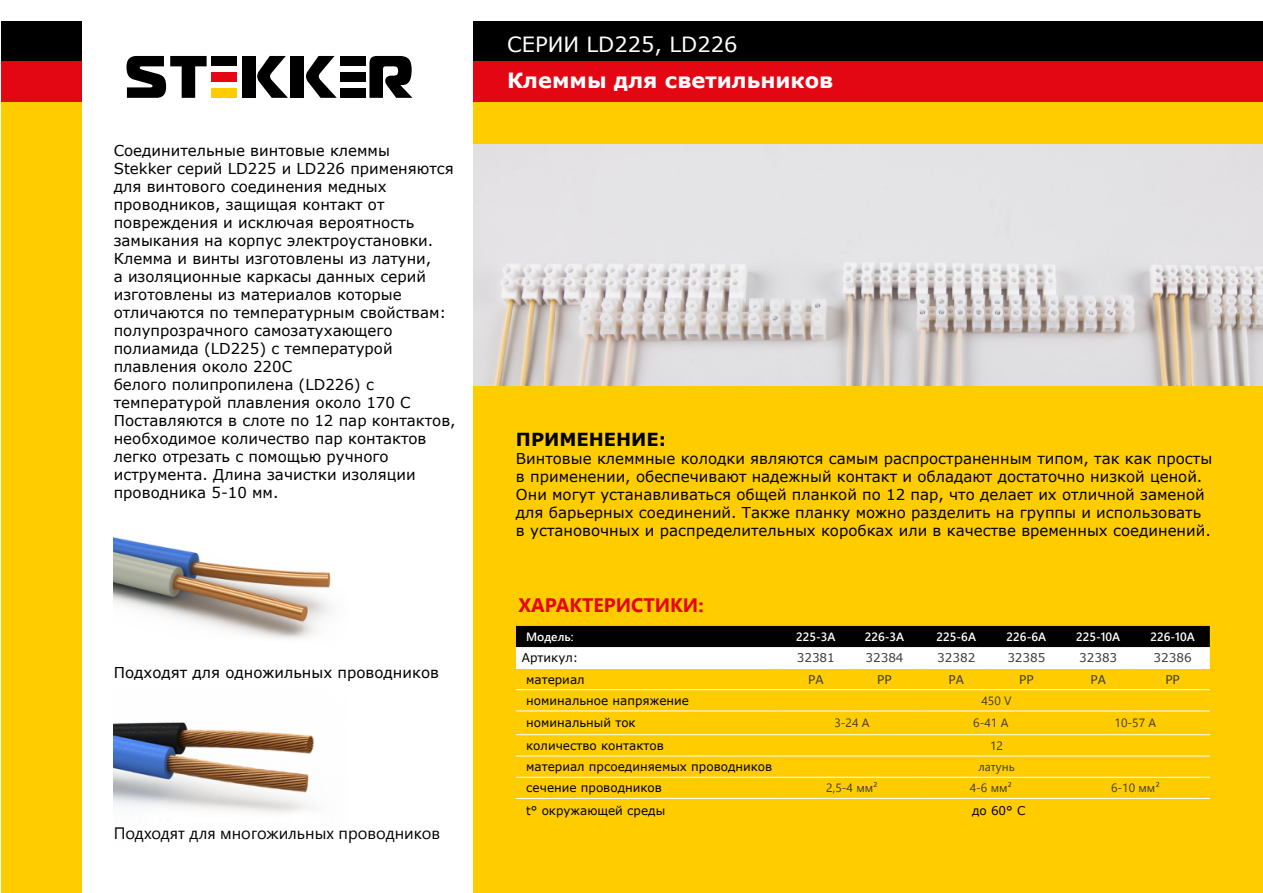
<style>
.page{position:relative;width:1263px;height:893px;background:#fff}
.page>*{position:absolute;margin:0;border:0;box-sizing:border-box;transform-origin:0 0}
.t1{font:700 21px "Verdana";color:#fff}
.t2{font:21px "Verdana";color:#fff}
.t3{font:700 19.5px "Segoe UI";color:#e30613}
.t4{font:700 18px "Verdana";color:#000}
.t5{font:16.5px "Segoe UI";color:#000}
.t6{font:15px/18px "Verdana";color:#000}
.t7{font:12px "Verdana";color:#000}
.t8{font:12px "Segoe UI";color:#3c3c3b}
.t9{font:600 12px "Segoe UI";color:#fff}
.t10{font:12px "Verdana";color:#3c3c3b}
</style>
<div class="page">
<div style="left:340px;top:88px;width:25px;height:10px;background:#000"></div>
<div style="left:340px;top:56px;width:25px;height:9px;background:#000"></div>
<div style="left:340px;top:72px;width:25px;height:10px;background:#000"></div>
<svg style="left:369px;top:56px;width:43px;height:42px"></svg>
<div style="left:211px;top:88px;width:26px;height:10px;background:#fc0"></div>
<div style="left:211px;top:56px;width:26px;height:9px;background:#000"></div>
<div style="left:211px;top:72px;width:26px;height:10px;background:#e30613"></div>
<svg style="left:126px;top:56px;width:81px;height:42px"></svg>
<div style="left:291px;top:56px;width:13px;height:42px;background:#000"></div>
<svg style="left:306px;top:56px;width:31px;height:42px"></svg>
<div style="left:242px;top:56px;width:13px;height:42px;background:#000"></div>
<svg style="left:257px;top:56px;width:31px;height:42px"></svg>
<div style="left:473px;top:21px;width:790px;height:41px;background:#000"></div>
<div style="left:1px;top:21px;width:81px;height:41px;background:#000"></div>
<div style="left:473px;top:61px;width:790px;height:41px;background:#e30613"></div>
<div style="left:1px;top:61px;width:81px;height:41px;background:#e30613"></div>
<div style="left:473px;top:102px;width:790px;height:791px;background:#fc0"></div>
<div style="left:1px;top:102px;width:81px;height:791px;background:#fc0"></div>
<img style="left:473px;top:145px;width:790px;height:240px">
<img style="left:114px;top:537px;width:217px;height:102px">
<svg style="left:516px;top:626px;width:694px;height:42px;background:#7f7f7e"></svg>
<hr style="left:516px;top:711px;width:267px;height:1px;background:#fff">
<hr style="left:783px;top:711px;width:65px;height:1px;background:#fff">
<hr style="left:848px;top:711px;width:73px;height:1px;background:#fff">
<hr style="left:921px;top:711px;width:71px;height:1px;background:#fff">
<hr style="left:992px;top:711px;width:69px;height:1px;background:#fff">
<hr style="left:1061px;top:711px;width:74px;height:1px;background:#fff">
<hr style="left:1135px;top:711px;width:75px;height:1px;background:#fff">
<hr style="left:516px;top:734px;width:267px;height:1px;background:#fff">
<hr style="left:783px;top:734px;width:65px;height:1px;background:#fff">
<hr style="left:848px;top:734px;width:73px;height:1px;background:#fff">
<hr style="left:921px;top:734px;width:71px;height:1px;background:#fff">
<hr style="left:992px;top:734px;width:69px;height:1px;background:#fff">
<hr style="left:1061px;top:734px;width:74px;height:1px;background:#fff">
<hr style="left:1135px;top:734px;width:75px;height:1px;background:#fff">
<hr style="left:516px;top:756px;width:267px;height:1px;background:#fff">
<hr style="left:783px;top:756px;width:65px;height:1px;background:#fff">
<hr style="left:848px;top:756px;width:73px;height:1px;background:#fff">
<hr style="left:921px;top:756px;width:71px;height:1px;background:#fff">
<hr style="left:992px;top:756px;width:69px;height:1px;background:#fff">
<hr style="left:1061px;top:756px;width:74px;height:1px;background:#fff">
<hr style="left:1135px;top:756px;width:75px;height:1px;background:#fff">
<hr style="left:516px;top:777px;width:267px;height:1px;background:#fff">
<hr style="left:783px;top:777px;width:65px;height:1px;background:#fff">
<hr style="left:848px;top:777px;width:73px;height:1px;background:#fff">
<hr style="left:921px;top:777px;width:71px;height:1px;background:#fff">
<hr style="left:992px;top:777px;width:69px;height:1px;background:#fff">
<hr style="left:1061px;top:777px;width:74px;height:1px;background:#fff">
<hr style="left:1135px;top:777px;width:75px;height:1px;background:#fff">
<hr style="left:516px;top:798px;width:267px;height:1px;background:#fff">
<hr style="left:783px;top:798px;width:65px;height:1px;background:#fff">
<hr style="left:848px;top:798px;width:73px;height:1px;background:#fff">
<hr style="left:921px;top:798px;width:71px;height:1px;background:#fff">
<hr style="left:992px;top:798px;width:69px;height:1px;background:#fff">
<hr style="left:1061px;top:798px;width:74px;height:1px;background:#fff">
<hr style="left:1135px;top:798px;width:75px;height:1px;background:#fff">
<hr style="left:516px;top:668px;width:267px;height:1px;background:#fff">
<hr style="left:783px;top:668px;width:65px;height:1px;background:#fff">
<hr style="left:848px;top:668px;width:73px;height:1px;background:#fff">
<hr style="left:921px;top:668px;width:71px;height:1px;background:#fff">
<hr style="left:992px;top:668px;width:69px;height:1px;background:#fff">
<hr style="left:1061px;top:668px;width:74px;height:1px;background:#fff">
<hr style="left:1135px;top:668px;width:75px;height:1px;background:#fff">
<hr style="left:516px;top:689px;width:267px;height:1px;background:#fff">
<hr style="left:783px;top:689px;width:65px;height:1px;background:#fff">
<hr style="left:848px;top:689px;width:73px;height:1px;background:#fff">
<hr style="left:921px;top:689px;width:71px;height:1px;background:#fff">
<hr style="left:992px;top:689px;width:69px;height:1px;background:#fff">
<hr style="left:1061px;top:689px;width:74px;height:1px;background:#fff">
<hr style="left:1135px;top:689px;width:75px;height:1px;background:#fff">
<img style="left:114px;top:722px;width:201px;height:91px">
<p class="t6" style="left:114px;top:142px;width:343px">Соединительные винтовые клеммы<br>Stekker серий LD225 и LD226 применяются для винтового соединения медных проводников, защищая контакт от повреждения и исключая вероятность замыкания на корпус электроустановки.<br>Клемма и винты изготовлены из латуни,<br>а изоляционные каркасы данных серий изготовлены из материалов которые отличаются по температурным свойствам: полупрозрачного самозатухающего полиамида (LD225) c температурой плавления около 220С<br>белого полипропилена (LD226) с температурой плавления около 170 С Поставляются в слоте по 12 пар контактов, необходимое количество пар контактов легко отрезать с помощью ручного иструмента. Длина зачистки изоляции проводника 5-10 мм.</p>
<p class="t6" style="left:114px;top:664px;width:327px">Подходят для одножильных проводников</p>
<p class="t5" style="left:114px;top:819px;width:328px">Подходят для многожильных проводников</p>
<h1 class="t2" style="left:507px;top:29px;width:232px">СЕРИИ LD225, LD226</h1>
<h1 class="t1" style="left:507px;top:65px;width:328px">Клеммы для светильников</h1>
<p class="t4" style="left:516px;top:426px;width:152px">ПРИМЕНЕНИЕ:</p>
<p class="t6" style="left:516px;top:449px;width:698px">Винтовые клеммные колодки являются самым распространенным типом, так как просты в применении, обеспечивают надежный контакт и обладают достаточно низкой ценой.<br>Они могут устанавливаться общей планкой по 12 пар, что делает их отличной заменой для барьерных соединений. Также планку можно разделить на группы и использовать в установочных и распределительных коробках или в качестве временных соединений.</p>
<h2 class="t3" style="left:518px;top:589px;width:187px">ХАРАКТЕРИСТИКИ:</h2>
<p class="t9" style="left:526px;top:627px;width:49px">Модель:</p>
<p class="t9" style="left:796px;top:627px;width:41px">225-3А</p>
<p class="t9" style="left:865px;top:627px;width:41px">226-3А</p>
<p class="t9" style="left:936px;top:627px;width:41px">225-6А</p>
<p class="t9" style="left:1007px;top:627px;width:41px">226-6А</p>
<p class="t9" style="left:1076px;top:627px;width:46px">225-10А</p>
<p class="t9" style="left:1150px;top:627px;width:46px">226-10А</p>
<p class="t7" style="left:522px;top:650px;width:58px">Артикул:</p>
<p class="t10" style="left:797px;top:650px;width:40px">32381</p>
<p class="t10" style="left:865px;top:650px;width:40px">32384</p>
<p class="t10" style="left:937px;top:650px;width:40px">32382</p>
<p class="t10" style="left:1007px;top:650px;width:40px">32385</p>
<p class="t10" style="left:1079px;top:650px;width:40px">32383</p>
<p class="t10" style="left:1153px;top:650px;width:40px">32386</p>
<p class="t7" style="left:526px;top:671px;width:60px">материал</p>
<p class="t10" style="left:808px;top:671px;width:17px">РА</p>
<p class="t10" style="left:877px;top:671px;width:16px">РР</p>
<p class="t10" style="left:948px;top:671px;width:17px">РА</p>
<p class="t10" style="left:1019px;top:671px;width:16px">РР</p>
<p class="t10" style="left:1090px;top:671px;width:17px">РА</p>
<p class="t10" style="left:1165px;top:671px;width:16px">РР</p>
<p class="t7" style="left:526px;top:692px;width:164px">номинальное напряжение</p>
<p class="t8" style="left:981px;top:691px;width:32px">450 V</p>
<p class="t7" style="left:526px;top:715px;width:111px">номинальный ток</p>
<p class="t8" style="left:834px;top:713px;width:37px">3-24 А</p>
<p class="t8" style="left:973px;top:713px;width:37px">6-41 А</p>
<p class="t8" style="left:1114px;top:713px;width:43px">10-57 А</p>
<p class="t7" style="left:526px;top:737px;width:139px">количество контактов</p>
<p class="t8" style="left:990px;top:736px;width:14px">12</p>
<p class="t7" style="left:526px;top:759px;width:248px">материал прсоединяемых проводников</p>
<p class="t8" style="left:978px;top:757px;width:38px">латунь</p>
<p class="t7" style="left:526px;top:780px;width:137px">сечение проводников</p>
<p class="t8" style="left:826px;top:778px;width:53px">2,5-4 мм²</p>
<p class="t8" style="left:970px;top:778px;width:44px">4-6 мм²</p>
<p class="t8" style="left:1111px;top:778px;width:50px">6-10 мм²</p>
<p class="t7" style="left:526px;top:802px;width:141px">t° окружающей среды</p>
<p class="t7" style="left:972px;top:802px;width:55px">до 60° C</p>
</div>
